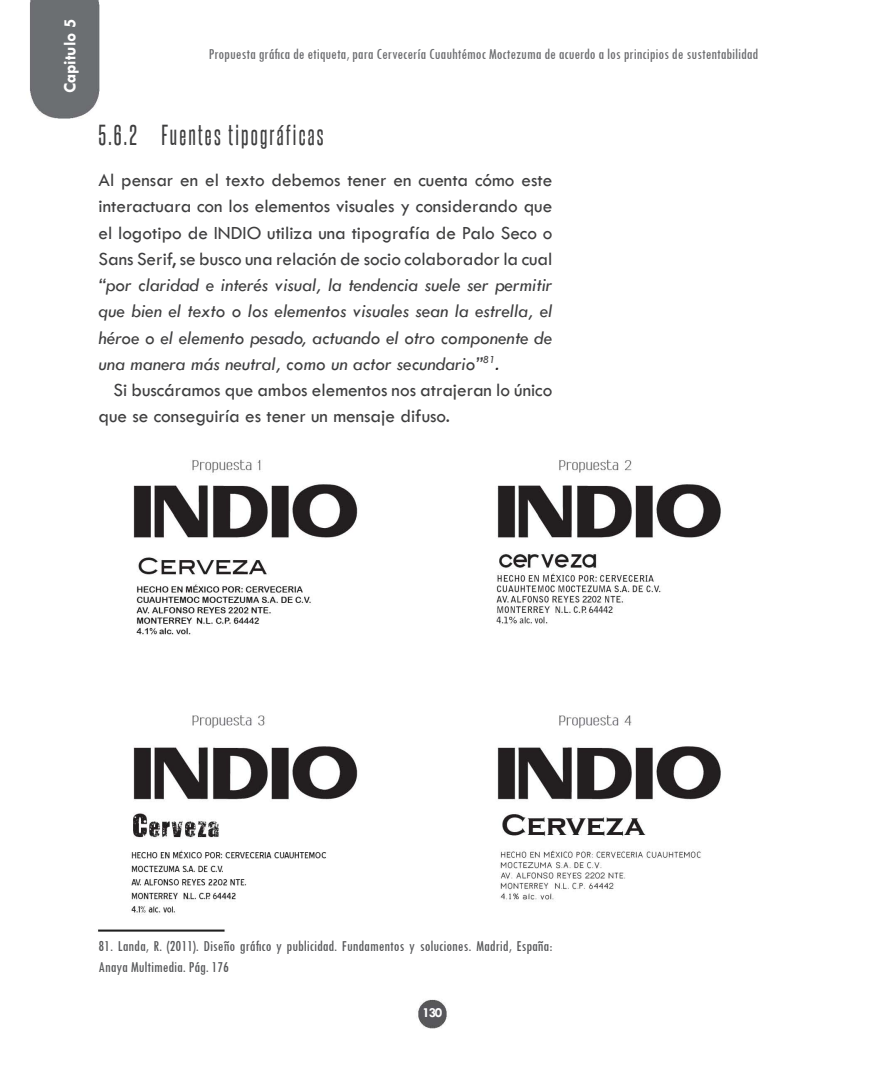
<style>
.page{position:relative;width:882px;height:1071px;background:#fff}
.page>*{position:absolute;margin:0;border:0;box-sizing:border-box;transform-origin:0 0}
.t1{font:24.5px "Steelfish Rg";letter-spacing:.09em;color:#3e3e3f}
.t2{font:19.25px/26.2px "Tw Cen";color:#3e3e3f;text-align:justify}
.t3{font:italic 19.25px/26.2px "Tw Cen";color:#3e3e3f;text-align:justify}
.t4{font:700 17.5px "Tw Cen";color:#fff}
.t5{font:condensed 15.75px/21px "Tw Cen";color:#57585a}
.t6{font:condensed 15.75px "Tw Cen";color:#6c6d70}
.t7{font:700 14px "Tw Cen";color:#fff}
.s1{font-family:"Calibri";font-size:21px;color:#231f20}
</style>
<div class="page">
<img style="left:98px;top:459px;width:623px;height:570px">
<div style="left:30px;top:0;width:70px;height:119px;background:#6b6f72"></div>
<p class="t4" style="left:59px;top:93px;width:76px;rotate:-90deg">Capitulo 5</p>
<p class="t6" style="left:209px;top:45px;width:551px">Propuesta gráfica de etiqueta, para Cervecería Cuauhtémoc Moctezuma de acuerdo a los principios de sustentabilidad</p>
<p class="t1" style="left:99px;top:120px;width:227px">5.6.2 Fuentes tipográficas</p>
<p class="t2" style="left:99px;top:167px;width:455px">Al pensar en el texto debemos tener en cuenta cómo este interactuara con los elementos visuales y considerando que el logotipo de INDIO utiliza una tipografía de Palo Seco o Sans Serif, se busco una relación de socio colaborador la cual</p>
<p class="t3" style="left:99px;top:272px;width:455px">“por claridad e interés visual, la tendencia suele ser permitir que bien el texto o los elementos visuales sean la estrella, el héroe o el elemento pesado, actuando el otro componente de una manera más neutral, como un actor secundario”<sup>81</sup><span class="s1">.</span></p>
<p class="t2" style="left:99px;top:377px;width:455px;text-indent:15px">Si buscáramos que ambos elementos nos atrajeran lo único que se conseguiría es tener un mensaje difuso.</p>
<p class="t5" style="left:99px;top:935px;width:455px">81. Landa, R. (2011). Diseño gráfico y publicidad. Fundamentos y soluciones. Madrid, España:<br>Anaya Multimedia. Pág. 176</p>
<p class="t7" style="left:423px;top:1004px;width:21px">130</p>
</div>
